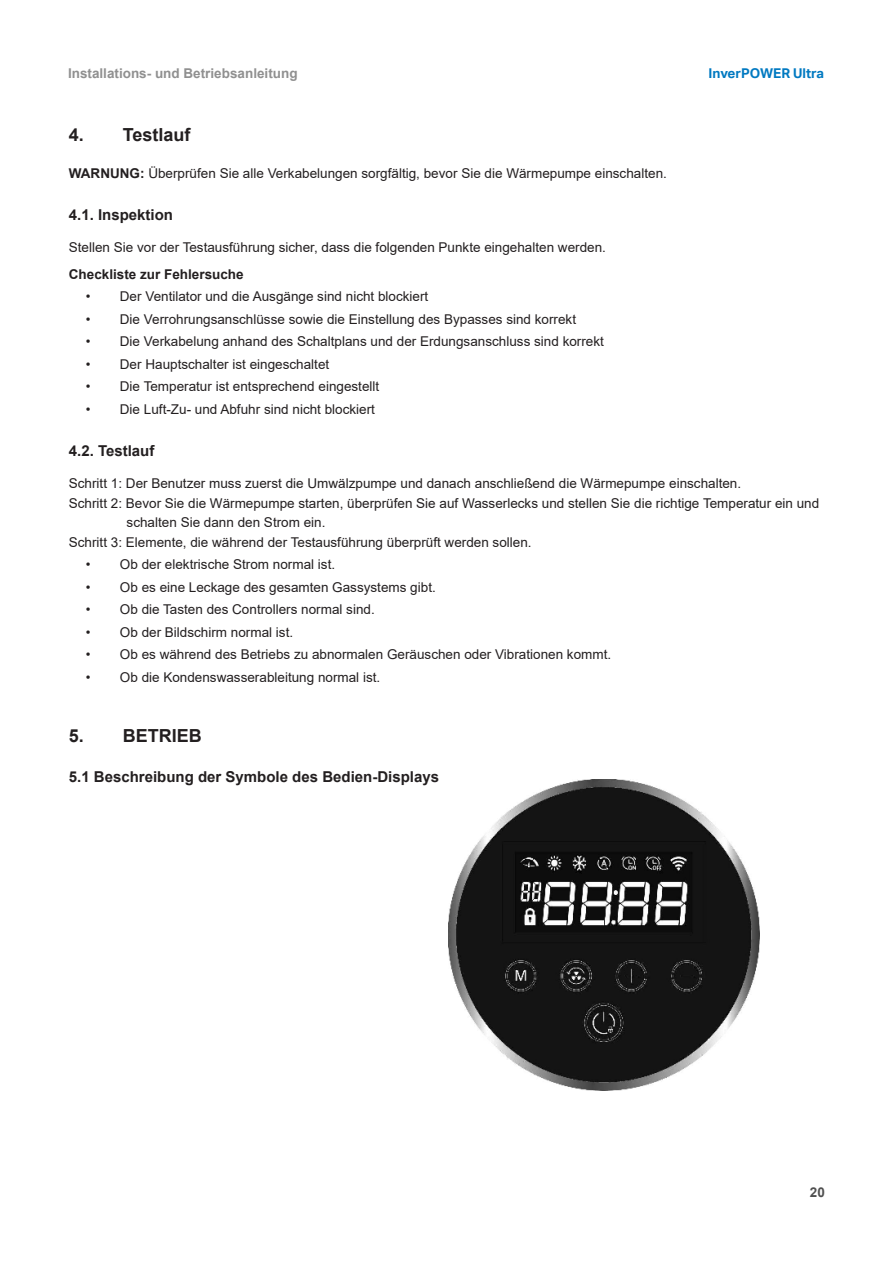
<style>
.page{position:relative;width:893px;height:1263px;background:#fff}
.page>*{position:absolute;margin:0;border:0;box-sizing:border-box;transform-origin:0 0}
.t1{font:700 18px "Arial";color:#231f20}
.t2{font:700 15px "Arial";color:#231f20}
.t3{font:13.5px "Arial";color:#231f20}
.t4{font:700 13.5px "Arial";color:#909090}
.t5{font:700 13.5px "Arial";color:#231f20}
.t6{font:700 13.5px "Aktiv Grotesk";color:#0079c1}
.t7{font:700 13.5px "Arial";color:#505050}
.s1{font-weight:700}
</style>
<div class="page">
<img style="left:449px;top:780px;width:310px;height:310px">
<p class="t4" style="left:68px;top:68px;width:231px">Installations- und Betriebsanleitung</p>
<p class="t6" style="left:709px;top:65px;width:117px">InverPOWER Ultra</p>
<h1 class="t1" style="left:69px;top:128px;width:123px">4. Testlauf</h1>
<p class="t3" style="left:69px;top:168px;width:599px"><span class="s1">WARNUNG:</span> Überprüfen Sie alle Verkabelungen sorgfältig, bevor Sie die Wärmepumpe einschalten.</p>
<p class="t2" style="left:69px;top:209px;width:106px">4.1. Inspektion</p>
<p class="t3" style="left:69px;top:242px;width:539px">Stellen Sie vor der Testausführung sicher, dass die folgenden Punkte eingehalten werden.</p>
<p class="t5" style="left:69px;top:269px;width:176px">Checkliste zur Fehlersuche</p>
<p class="t3" style="left:86px;top:292px;width:344px">• Der Ventilator und die Ausgänge sind nicht blockiert</p>
<p class="t3" style="left:86px;top:314px;width:492px">• Die Verrohrungsanschlüsse sowie die Einstellung des Bypasses sind korrekt</p>
<p class="t3" style="left:86px;top:337px;width:520px">• Die Verkabelung anhand des Schaltplans und der Erdungsanschluss sind korrekt</p>
<p class="t3" style="left:86px;top:359px;width:245px">• Der Hauptschalter ist eingeschaltet</p>
<p class="t3" style="left:86px;top:382px;width:295px">• Die Temperatur ist entsprechend eingestellt</p>
<p class="t3" style="left:86px;top:404px;width:291px">• Die Luft-Zu- und Abfuhr sind nicht blockiert</p>
<p class="t2" style="left:69px;top:445px;width:87px">4.2. Testlauf</p>
<p class="t3" style="left:69px;top:474px;width:674px">Schritt 1: Der Benutzer muss zuerst die Umwälzpumpe und danach anschließend die Wärmepumpe einschalten.</p>
<p class="t3" style="left:69px;top:494px;width:752px">Schritt 2: Bevor Sie die Wärmepumpe starten, überprüfen Sie auf Wasserlecks und stellen Sie die richtige Temperatur ein und</p>
<p class="t3" style="left:127px;top:517px;width:200px">schalten Sie dann den Strom ein.</p>
<p class="t3" style="left:69px;top:533px;width:464px">Schritt 3: Elemente, die während der Testausführung überprüft werden sollen.</p>
<p class="t3" style="left:86px;top:559px;width:251px">• Ob der elektrische Strom normal ist.</p>
<p class="t3" style="left:86px;top:582px;width:351px">• Ob es eine Leckage des gesamten Gassystems gibt.</p>
<p class="t3" style="left:86px;top:604px;width:290px">• Ob die Tasten des Controllers normal sind.</p>
<p class="t3" style="left:86px;top:627px;width:209px">• Ob der Bildschirm normal ist.</p>
<p class="t3" style="left:86px;top:649px;width:527px">• Ob es während des Betriebs zu abnormalen Geräuschen oder Vibrationen kommt.</p>
<p class="t3" style="left:86px;top:672px;width:296px">• Ob die Kondenswasserableitung normal ist.</p>
<h1 class="t1" style="left:69px;top:729px;width:135px">5. BETRIEB</h1>
<p class="t2" style="left:69px;top:771px;width:372px">5.1 Beschreibung der Symbole des Bedien-Displays</p>
<p class="t7" style="left:810px;top:1187px;width:17px">20</p>
</div>
